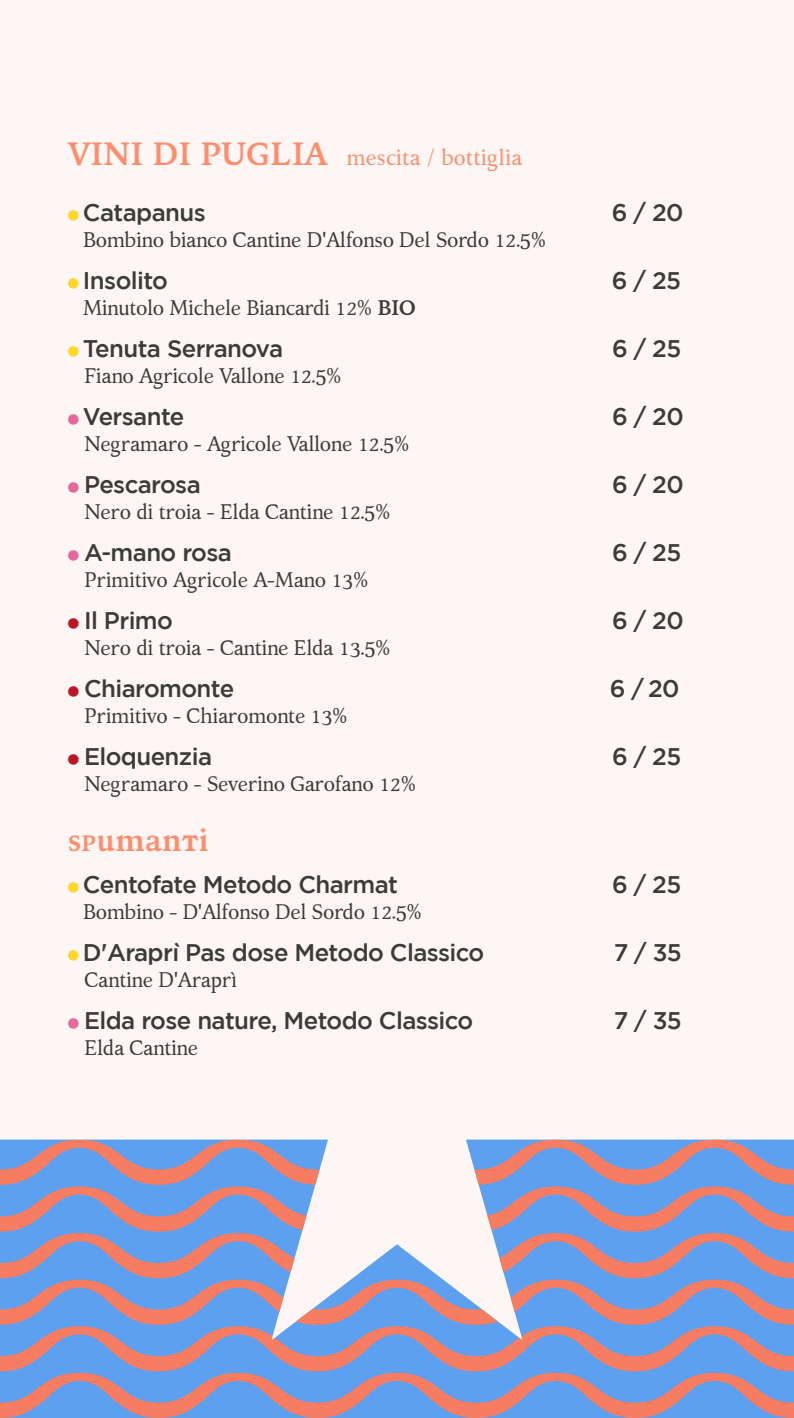
<style>
.page{position:relative;width:794px;height:1418px;background:#fff}
.page>*{position:absolute;margin:0;border:0;box-sizing:border-box;transform-origin:0 0}
.t1{font:700 32px "Kelvinch";color:#ff8c6b}
.t2{font:500 24px "Gotham";letter-spacing:-.025em;color:#3b3b39}
.t3{font:22px "Kelvinch";color:#ff8c6b}
.t4{font:21px "Kelvinch";letter-spacing:-.025em;color:#3b3b39}
.s1{font-weight:700;font-size:32px}
.s2{font-family:"Kelvinch";font-weight:400;font-size:16px;color:#fed729}
.s3{font-weight:700}
.s4{font-family:"Kelvinch";font-weight:400;font-size:16px;color:#e5699a}
.s5{font-family:"Kelvinch";font-weight:400;font-size:16px;color:#bc1523}
</style>
<div class="page">
<div style="left:0;top:0;width:794px;height:1417px;background:#fdf6f5"></div>
<svg style="left:0;top:1139px;width:794px;height:278px;background:#98a1c9"></svg>
<p class="t3" style="left:67px;top:141px;width:456px"><span class="s1">VINI DI PUGLIA</span> mescita / bottiglia</p>
<p class="t2" style="left:67px;top:198px;width:140px"><span class="s2">●</span> Catapanus</p>
<p class="t2" style="left:612px;top:198px;width:73px">6 / 20</p>
<p class="t4" style="left:83px;top:224px;width:464px">Bombino bianco Cantine D'Alfonso Del Sordo 12.5%</p>
<p class="t2" style="left:67px;top:266px;width:102px"><span class="s2">●</span> Insolito</p>
<p class="t2" style="left:612px;top:266px;width:71px">6 / 25</p>
<p class="t4" style="left:83px;top:292px;width:334px">Minutolo Michele Biancardi 12% <span class="s3">BIO</span></p>
<p class="t2" style="left:67px;top:334px;width:217px"><span class="s2">●</span> Tenuta Serranova</p>
<p class="t2" style="left:612px;top:334px;width:71px">6 / 25</p>
<p class="t4" style="left:85px;top:360px;width:258px">Fiano Agricole Vallone 12.5%</p>
<p class="t2" style="left:67px;top:402px;width:118px"><span class="s4">●</span> Versante</p>
<p class="t2" style="left:612px;top:402px;width:73px">6 / 20</p>
<p class="t4" style="left:85px;top:428px;width:326px">Negramaro - Agricole Vallone 12.5%</p>
<p class="t2" style="left:67px;top:470px;width:135px"><span class="s4">●</span> Pescarosa</p>
<p class="t2" style="left:612px;top:470px;width:73px">6 / 20</p>
<p class="t4" style="left:85px;top:496px;width:307px">Nero di troia - Elda Cantine 12.5%</p>
<p class="t2" style="left:67px;top:538px;width:166px"><span class="s4">●</span> A-mano rosa</p>
<p class="t2" style="left:612px;top:538px;width:71px">6 / 25</p>
<p class="t4" style="left:85px;top:564px;width:285px">Primitivo Agricole A-Mano 13%</p>
<p class="t2" style="left:67px;top:606px;width:107px"><span class="s5">●</span> Il Primo</p>
<p class="t2" style="left:612px;top:606px;width:73px">6 / 20</p>
<p class="t4" style="left:85px;top:632px;width:307px">Nero di troia - Cantine Elda 13.5%</p>
<p class="t2" style="left:67px;top:674px;width:168px"><span class="s5">●</span> Chiaromonte</p>
<p class="t2" style="left:610px;top:674px;width:71px">6 /20</p>
<p class="t4" style="left:85px;top:700px;width:264px">Primitivo - Chiaromonte 13%</p>
<p class="t2" style="left:67px;top:742px;width:146px"><span class="s5">●</span> Eloquenzia</p>
<p class="t2" style="left:612px;top:742px;width:71px">6 / 25</p>
<p class="t4" style="left:85px;top:768px;width:333px">Negramaro - Severino Garofano 12%</p>
<h1 class="t1" style="left:67px;top:816px;width:143px">sᴘumanᴛi</h1>
<p class="t2" style="left:67px;top:870px;width:332px"><span class="s2">●</span> Centofate Metodo Charmat</p>
<p class="t2" style="left:612px;top:870px;width:71px">6 / 25</p>
<p class="t4" style="left:83px;top:896px;width:340px">Bombino - D'Alfonso Del Sordo 12.5%</p>
<p class="t2" style="left:67px;top:938px;width:418px"><span class="s2">●</span> D'Araprì Pas dose Metodo Classico</p>
<p class="t2" style="left:613px;top:938px;width:70px">7 / 35</p>
<p class="t4" style="left:85px;top:964px;width:154px">Cantine D'Araprì</p>
<p class="t2" style="left:67px;top:1006px;width:407px"><span class="s4">●</span> Elda rose nature, Metodo Classico</p>
<p class="t2" style="left:613px;top:1006px;width:70px">7 / 35</p>
<p class="t4" style="left:85px;top:1032px;width:115px">Elda Cantine</p>
</div>
